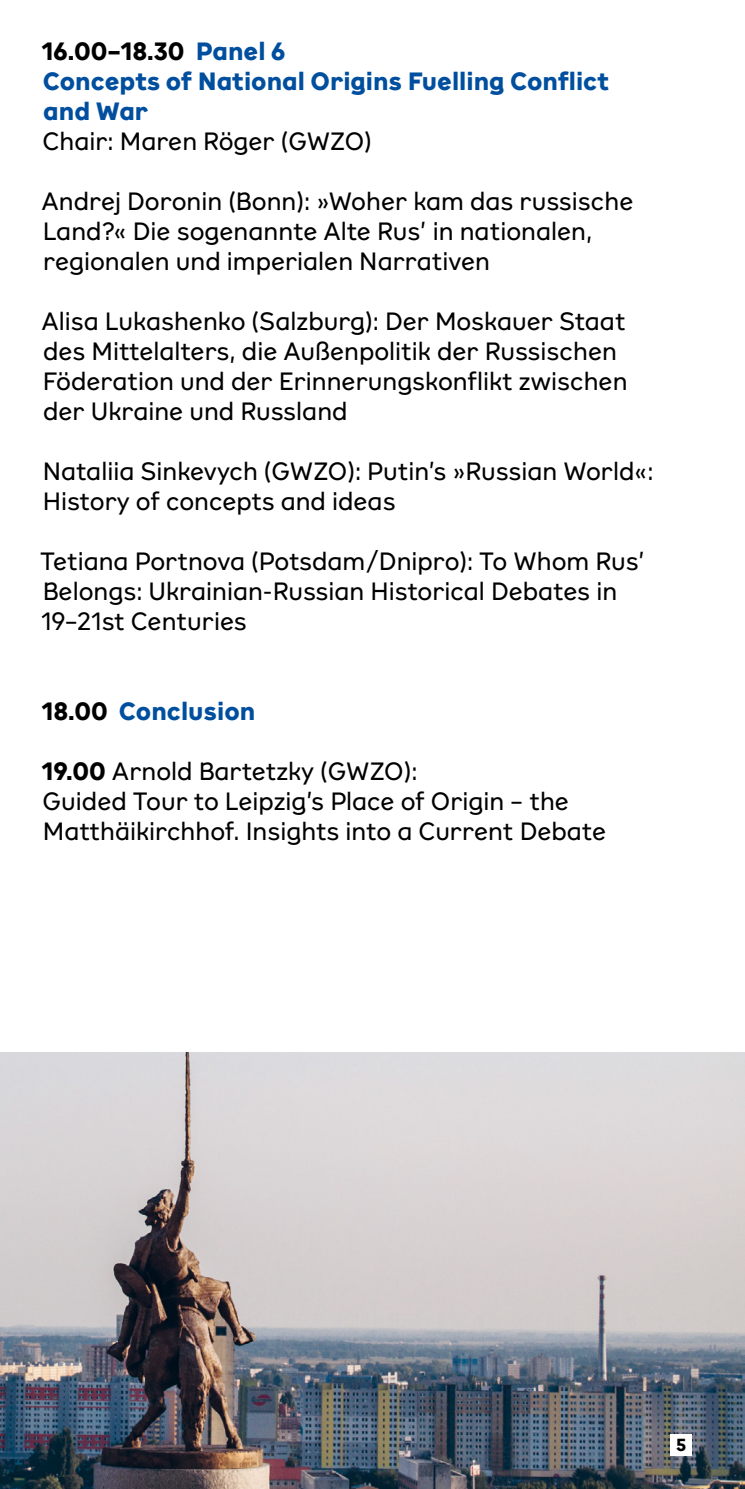
<style>
.page{position:relative;width:745px;height:1489px;background:#fff}
.page>*{position:absolute;margin:0;border:0;box-sizing:border-box;transform-origin:0 0}
.Leipzigzwo_10pt_Fließtext{font:25px/30px "Leipzigzwo";color:#000}
.Leipzigzwo_10pt_Fließtext-2{font:700 25px/30px "Leipzigzwo";color:#004f9f}
.Leipzigzwo_8pt_Abbildung{font:700 17.5px "Leipzigzwo";color:#000}
.s1{color:#000}
.s2{font-weight:700}
</style>
<div class="page">
<img style="left:1px;top:1052px;width:743px;height:436px">
<div style="left:670px;top:1433px;width:21px;height:22px;background:#fff"></div>
<p class="Leipzigzwo_10pt_Fließtext-2" style="left:41px;top:35px;width:569px"><span class="s1">16.00–18.30</span> Panel 6<br>Concepts of National Origins Fuelling Conflict and War</p>
<p class="Leipzigzwo_10pt_Fließtext" style="left:43px;top:125px;width:330px">Chair: Maren Röger (GWZO)</p>
<p class="Leipzigzwo_10pt_Fließtext" style="left:41px;top:185px;width:593px">Andrej Doronin (Bonn): »Woher kam das russische<br>Land?« Die sogenannte Alte Rus’ in nationalen, regionalen und imperialen Narrativen</p>
<p class="Leipzigzwo_10pt_Fließtext" style="left:41px;top:305px;width:587px">Alisa Lukashenko (Salzburg): Der Moskauer Staat des Mittelalters, die Außenpolitik der Russischen Föderation und der Erinnerungskonflikt zwischen der Ukraine und Russland</p>
<p class="Leipzigzwo_10pt_Fließtext" style="left:43px;top:455px;width:612px">Nataliia Sinkevych (GWZO): Putin’s »Russian World«:<br>History of concepts and ideas</p>
<p class="Leipzigzwo_10pt_Fließtext" style="left:40px;top:545px;width:606px">Tetiana Portnova (Potsdam/Dnipro): To Whom Rus’<br>Belongs: Ukrainian-Russian Historical Debates in<br>19–21st Centuries</p>
<p class="Leipzigzwo_10pt_Fließtext-2" style="left:41px;top:695px;width:215px"><span class="s1">18.00</span> Conclusion</p>
<p class="Leipzigzwo_10pt_Fließtext" style="left:41px;top:755px;width:566px"><span class="s2">19.00</span> Arnold Bartetzky (GWZO):<br>Guided Tour to Leipzig’s Place of Origin – the<br>Matthäikirchhof. Insights into a Current Debate</p>
<p class="Leipzigzwo_8pt_Abbildung" style="left:675px;top:1431px;width:12px">5</p>
</div>
